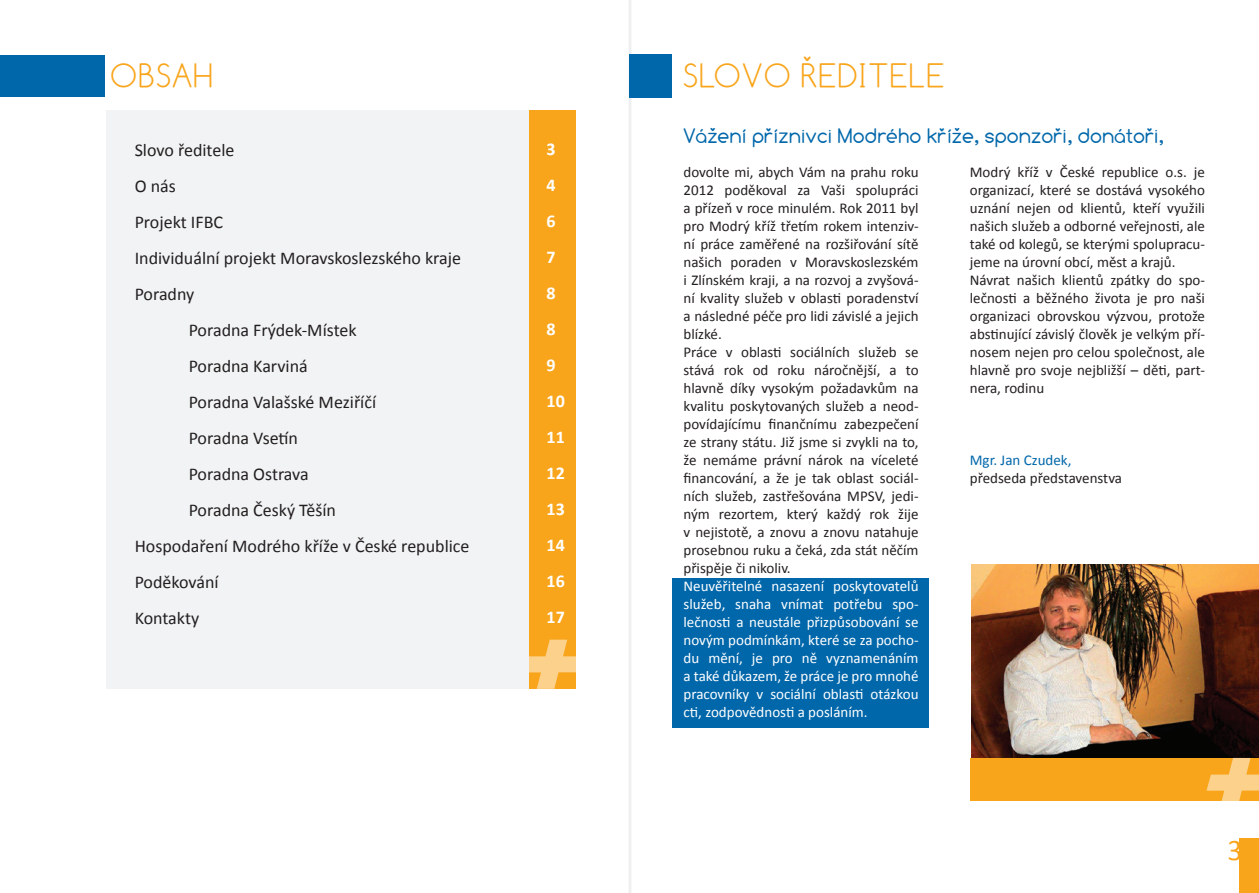
<style>
.page{position:relative;width:1259px;height:893px;background:#fff}
.page>*{position:absolute;margin:0;border:0;box-sizing:border-box;transform-origin:0 0}
.t1{font:100 36px "Comfortaa";color:#f9a51b}
.t2{font:30px "Calibri";color:#f9a51b}
.t3{font:21px "Comfortaa";color:#0067aa}
.t4{font:18px "Calibri";color:#231f20}
.t5{font:700 18px/36px "Calibri";color:#fff}
.t6{font:15px/18px "Calibri";color:#231f20}
.t7{font:15px/18px "Calibri";color:#fff;text-align:justify}
.t8{font:15px "Calibri";color:#0067aa}
</style>
<div class="page">
<div style="left:1239px;top:839px;width:20px;height:54px;background:#f9a51b"></div>
<hr style="left:627px;top:0;width:4px;height:893px;background:#f8f8f9">
<div style="left:524px;top:111px;width:51px;height:578px;background:#f9a51b"></div>
<svg style="left:529px;top:640px;width:47px;height:49px"></svg>
<div style="left:672px;top:578px;width:257px;height:149px;background:#0067aa"></div>
<div style="left:106px;top:111px;width:423px;height:578px;background:#f2f3f4"></div>
<div style="left:0;top:56px;width:104px;height:41px;background:#0067aa"></div>
<img style="left:971px;top:564px;width:288px;height:194px">
<div style="left:629px;top:54px;width:43px;height:44px;background:#0067aa"></div>
<div style="left:971px;top:758px;width:288px;height:42px;background:#f9a51b"></div>
<svg style="left:1206px;top:758px;width:53px;height:43px"></svg>
<h1 class="t1" style="left:111px;top:56px;width:105px">OBSAH</h1>
<p class="t4" style="left:135px;top:139px;width:101px">Slovo ředitele</p>
<p class="t4" style="left:135px;top:175px;width:43px">O nás</p>
<p class="t4" style="left:135px;top:211px;width:90px">Projekt IFBC</p>
<p class="t4" style="left:135px;top:247px;width:328px">Individuální projekt Moravskoslezského kraje</p>
<p class="t4" style="left:135px;top:283px;width:61px">Poradny</p>
<p class="t4" style="left:189px;top:319px;width:169px">Poradna Frýdek-Místek</p>
<p class="t4" style="left:189px;top:355px;width:121px">Poradna Karviná</p>
<p class="t4" style="left:189px;top:391px;width:189px">Poradna Valašské Meziříčí</p>
<p class="t4" style="left:189px;top:427px;width:111px">Poradna Vsetín</p>
<p class="t4" style="left:189px;top:463px;width:122px">Poradna Ostrava</p>
<p class="t4" style="left:189px;top:499px;width:149px">Poradna Český Těšín</p>
<p class="t4" style="left:135px;top:535px;width:336px">Hospodaření Modrého kříže v České republice</p>
<p class="t4" style="left:135px;top:571px;width:85px">Poděkování</p>
<p class="t4" style="left:135px;top:607px;width:66px">Kontakty</p>
<p class="t5" style="left:546px;top:131px;width:20px">3<br>4<br>6<br>7<br>8<br>8<br>9<br>10<br>11<br>12<br>13<br>14<br>16<br>17</p>
<h1 class="t1" style="left:683px;top:55px;width:264px">SLOVO ŘEDITELE</h1>
<h3 class="t3" style="left:683px;top:124px;width:483px">Vážení příznivci Modrého kříže, sponzoři, donátoři,</h3>
<p class="t6" style="left:683px;top:163px;width:237px">dovolte mi, abych Vám na prahu roku 2012 poděkoval za Vaši spolupráci a přízeň v roce minulém. Rok 2011 byl pro Modrý kříž třetím rokem intenziv&shy;ní práce zaměřené na rozšiřování sítě našich poraden v Moravskoslezském i Zlínském kraji, a na rozvoj a zvyšová&shy;ní kvality služeb v oblasti poradenství a následné péče pro lidi závislé a jejich blízké.<br>Práce v oblasti sociálních služeb se stává rok od roku náročnější, a to hlavně díky vysokým požadavkům na kvalitu poskytovaných služeb a neod&shy;povídajícímu finančnímu zabezpečení ze strany státu. Již jsme si zvykli na to, že nemáme právní nárok na víceleté financování, a že je tak oblast sociál&shy;ních služeb, zastřešována MPSV, jedi&shy;ným rezortem, který každý rok žije v nejistotě, a znovu a znovu natahuje prosebnou ruku a čeká, zda stát něčím přispěje či nikoliv.</p>
<p class="t7" style="left:683px;top:577px;width:237px">Neuvěřitelné nasazení poskytovatelů služeb, snaha vnímat potřebu spo&shy;lečnosti a neustále přizpůsobování se novým podmínkám, které se za pocho&shy;du mění, je pro ně vyznamenáním a také důkazem, že práce je pro mnohé pracovníky v sociální oblasti otázkou cti, zodpovědnosti a posláním.</p>
<p class="t6" style="left:969px;top:163px;width:237px">Modrý kříž v České republice o.s. je organizací, které se dostává vysokého uznání nejen od klientů, kteří využili našich služeb a odborné veřejnosti, ale také od kolegů, se kterými spolupracu&shy;jeme na úrovní obcí, měst a krajů.<br>Návrat našich klientů zpátky do spo&shy;lečnosti a běžného života je pro naši organizaci obrovskou výzvou, protože abstinující závislý člověk je velkým pří&shy;nosem nejen pro celou společnost, ale hlavně pro svoje nejbližší – děti, part&shy;nera, rodinu</p>
<p class="t8" style="left:970px;top:451px;width:103px">Mgr. Jan Czudek,</p>
<p class="t6" style="left:970px;top:469px;width:154px">předseda představenstva</p>
<h2 class="t2" style="left:1227px;top:831px;width:17px">3</h2>
</div>
